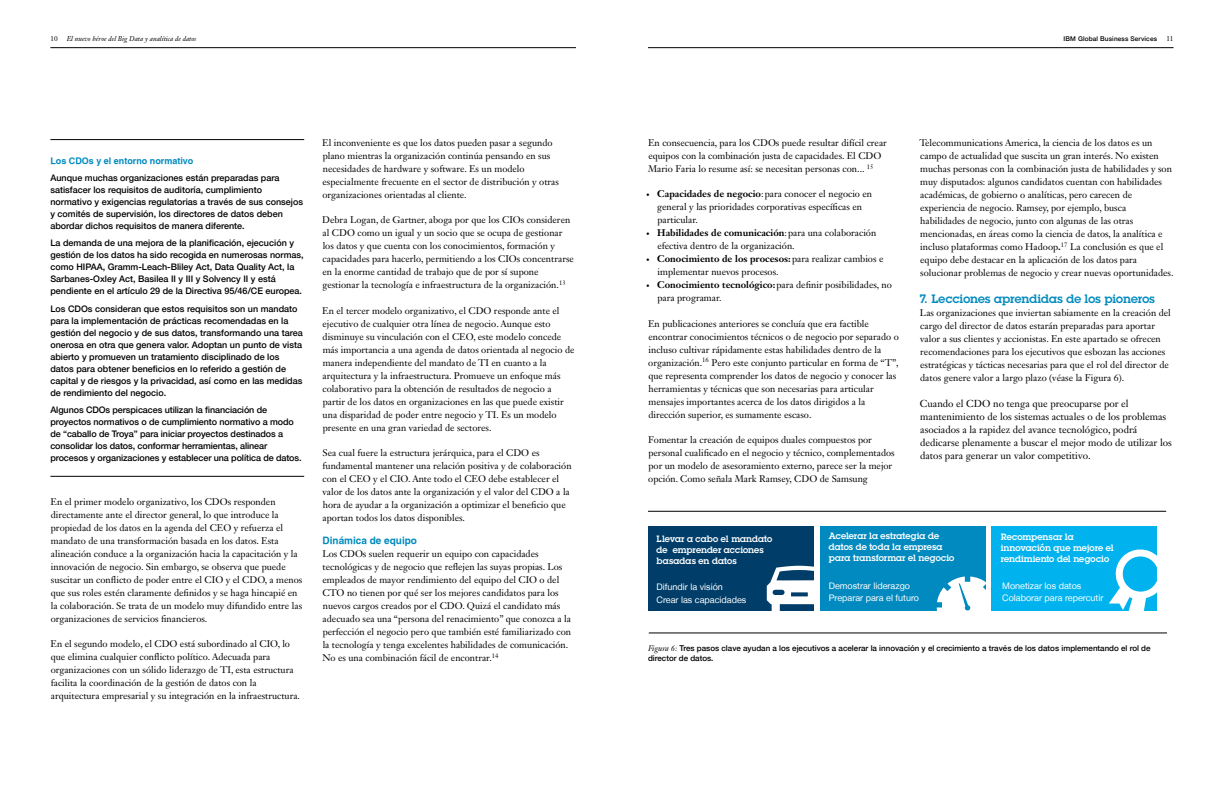
<style>
.page{position:relative;width:1224px;height:792px;background:#fff}
.page>*{position:absolute;margin:0;border:0;box-sizing:border-box;transform-origin:0 0}
.t1{font:12px "Lubalin Demifor IBM";color:#008abf}
.t2{font:10px/13px "Janson Text LT Std";color:#000}
.t3{font:700 10px "IBM Helv";color:#008abf}
.t4{font:9.5px/13px "Janson Text LT Std";color:#000}
.t5{font:500 9px/12px "Helvetica Neue LT";color:#000}
.t6{font:9px/11px "Lubalin Demifor IBM";color:#fff}
.t7{font:9px/12.2px "Helvetica Neue LT";color:#fff}
.t8{font:700 9px "IBM Helv";color:#008abf}
.t9{font:500 8px/9.6px "Helvetica Neue LT";color:#000}
.t10{font:italic 7px "Janson Text LT Std";color:#000}
.t11{font:7px "Janson Text LT Std";color:#000}
.t12{font:500 6.5px "Helvetica Neue LT";letter-spacing:.02em;color:#000}
.s1{font-weight:700;font-size:6.5px}
.s2{font-weight:700}
.s3{font-family:"Janson Text LT Std";font-weight:400;font-style:italic}
</style>
<div class="page">
<hr style="left:50px;top:47px;width:526px;height:1px;background:#000">
<hr style="left:648px;top:47px;width:526px;height:1px;background:#000">
<hr style="left:50px;top:139px;width:254px;height:1px;background:#000">
<hr style="left:50px;top:476px;width:254px;height:1px;background:#000">
<div style="left:648px;top:526px;width:166px;height:84px;background:#003e69"></div>
<svg style="left:767px;top:566px;width:65px;height:45px"></svg>
<div style="left:820px;top:526px;width:165px;height:84px;background:#008abf"></div>
<svg style="left:937px;top:577px;width:62px;height:56px"></svg>
<div style="left:991px;top:526px;width:166px;height:84px;background:#00b3ef"></div>
<hr style="left:649px;top:633px;width:518px;height:1px;background:#000">
<hr style="left:648px;top:511px;width:518px;height:1px;background:#000">
<svg style="left:1109px;top:549px;width:48px;height:62px"></svg>
<p class="t11" style="left:50px;top:34px;width:9px">10</p>
<p class="t10" style="left:67px;top:35px;width:131px">El nuevo héroe del Big Data y analítica de datos</p>
<p class="t12" style="left:1064px;top:35px;width:95px">IBM Global Business Services</p>
<p class="t11" style="left:1166px;top:34px;width:9px">11</p>
<p class="t8" style="left:50px;top:155px;width:145px">Los CDOs y el entorno normativo</p>
<p class="t5" style="left:50px;top:172px;width:254px">Aunque muchas organizaciones están preparadas para satisfacer los requisitos de auditoría, cumplimiento normativo y exigencias regulatorias a través de sus consejos y comités de supervisión, los directores de datos deben abordar dichos requisitos de manera diferente.</p>
<p class="t5" style="left:50px;top:237px;width:255px">La demanda de una mejora de la planificación, ejecución y gestión de los datos ha sido recogida en numerosas normas, como HIPAA, Gramm-Leach-Bliley Act, Data Quality Act, la Sarbanes-Oxley Act, Basilea II y III y Solvency II y está pendiente en el artículo 29 de la Directiva 95/46/CE europea.</p>
<p class="t5" style="left:50px;top:302px;width:254px">Los CDOs consideran que estos requisitos son un mandato para la implementación de prácticas recomendadas en la gestión del negocio y de sus datos, transformando una tarea onerosa en otra que genera valor. Adoptan un punto de vista abierto y promueven un tratamiento disciplinado de los datos para obtener beneficios en lo referido a gestión de capital y de riesgos y la privacidad, así como en las medidas de rendimiento del negocio.</p>
<p class="t5" style="left:50px;top:404px;width:253px">Algunos CDOs perspicaces utilizan la financiación de proyectos normativos o de cumplimiento normativo a modo de “caballo de Troya” para iniciar proyectos destinados a consolidar los datos, conformar herramientas, alinear procesos y organizaciones y establecer una política de datos.</p>
<p class="t4" style="left:51px;top:495px;width:253px">En el primer modelo organizativo, los CDOs responden directamente ante el director general, lo que introduce la propiedad de los datos en la agenda del CEO y refuerza el mandato de una transformación basada en los datos. Esta alineación conduce a la organización hacia la capacitación y la innovación de negocio. Sin embargo, se observa que puede suscitar un conflicto de poder entre el CIO y el CDO, a menos que sus roles estén claramente definidos y se haga hincapié en la colaboración. Se trata de un modelo muy difundido entre las organizaciones de servicios financieros.</p>
<p class="t4" style="left:51px;top:637px;width:251px">En el segundo modelo, el CDO está subordinado al CIO, lo que elimina cualquier conflicto político. Adecuada para organizaciones con un sólido liderazgo de TI, esta estructura facilita la coordinación de la gestión de datos con la arquitectura empresarial y su integración en la infraestructura.</p>
<p class="t4" style="left:322px;top:136px;width:238px">El inconveniente es que los datos pueden pasar a segundo plano mientras la organización continúa pensando en sus necesidades de hardware y software. Es un modelo especialmente frecuente en el sector de distribución y otras organizaciones orientadas al cliente.</p>
<p class="t4" style="left:322px;top:214px;width:253px">Debra Logan, de Gartner, aboga por que los CIOs consideren al CDO como un igual y un socio que se ocupa de gestionar los datos y que cuenta con los conocimientos, formación y capacidades para hacerlo, permitiendo a los CIOs concentrarse en la enorme cantidad de trabajo que de por sí supone gestionar la tecnología e infraestructura de la organización.<sup>13</sup></p>
<p class="t4" style="left:322px;top:304px;width:254px">En el tercer modelo organizativo, el CDO responde ante el ejecutivo de cualquier otra línea de negocio. Aunque esto disminuye su vinculación con el CEO, este modelo concede más importancia a una agenda de datos orientada al negocio de manera independiente del mandato de TI en cuanto a la arquitectura y la infraestructura. Promueve un enfoque más colaborativo para la obtención de resultados de negocio a partir de los datos en organizaciones en las que puede existir una disparidad de poder entre negocio y TI. Es un modelo presente en una gran variedad de sectores.</p>
<p class="t4" style="left:323px;top:446px;width:251px">Sea cual fuere la estructura jerárquica, para el CDO es fundamental mantener una relación positiva y de colaboración con el CEO y el CIO. Ante todo el CEO debe establecer el valor de los datos ante la organización y el valor del CDO a la hora de ayudar a la organización a optimizar el beneficio que aportan todos los datos disponibles.</p>
<p class="t3" style="left:323px;top:535px;width:96px">Dinámica de equipo</p>
<p class="t4" style="left:322px;top:547px;width:250px">Los CDOs suelen requerir un equipo con capacidades tecnológicas y de negocio que reflejen las suyas propias. Los empleados de mayor rendimiento del equipo del CIO o del CTO no tienen por qué ser los mejores candidatos para los nuevos cargos creados por el CDO. Quizá el candidato más adecuado sea una “persona del renacimiento” que conozca a la perfección el negocio pero que también esté familiarizado con la tecnología y tenga excelentes habilidades de comunicación.<br>No es una combinación fácil de encontrar.<sup>14</sup></p>
<p class="t4" style="left:648px;top:136px;width:240px">En consecuencia, para los CDOs puede resultar difícil crear equipos con la combinación justa de capacidades. El CDO<br>Mario Faria lo resume así: se necesitan personas con... <sup>15</sup></p>
<p class="t4" style="left:657px;top:188px;width:216px;text-indent:-11px"><span class="s1">•</span> <span class="s2">Capacidades de negocio</span>:para conocer el negocio en general y las prioridades corporativas específicas en particular.</p>
<p class="t4" style="left:657px;top:227px;width:220px;text-indent:-11px"><span class="s1">•</span> <span class="s2">Habilidades de comunicación</span>:para una colaboración efectiva dentro de la organización.</p>
<p class="t4" style="left:658px;top:253px;width:227px;text-indent:-11px"><span class="s1">•</span> <span class="s2">Conocimiento de los procesos:</span>para realizar cambios e implementar nuevos procesos.</p>
<p class="t4" style="left:657px;top:279px;width:236px;text-indent:-11px"><span class="s1">•</span> <span class="s2">Conocimiento tecnológico:</span>para definir posibilidades, no para programar.</p>
<p class="t4" style="left:648px;top:317px;width:252px">En publicaciones anteriores se concluía que era factible encontrar conocimientos técnicos o de negocio por separado o incluso cultivar rápidamente estas habilidades dentro de la organización.<sup>16</sup> Pero este conjunto particular en forma de “T”, que representa comprender los datos de negocio y conocer las herramientas y técnicas que son necesarias para articular mensajes importantes acerca de los datos dirigidos a la dirección superior, es sumamente escaso.</p>
<p class="t4" style="left:648px;top:433px;width:248px">Fomentar la creación de equipos duales compuestos por personal cualificado en el negocio y técnico, complementados por un modelo de asesoramiento externo, parece ser la mejor opción. Como señala Mark Ramsey, CDO de Samsung</p>
<p class="t4" style="left:919px;top:136px;width:256px">Telecommunications America, la ciencia de los datos es un campo de actualidad que suscita un gran interés. No existen muchas personas con la combinación justa de habilidades y son muy disputados: algunos candidatos cuentan con habilidades académicas, de gobierno o analíticas, pero carecen de experiencia de negocio. Ramsey, por ejemplo, busca<br>habilidades de negocio, junto con algunas de las otras mencionadas, en áreas como la ciencia de datos, la analítica e incluso plataformas como Hadoop<span class="s2">.</span><sup>17</sup> La conclusión es que el equipo debe destacar en la aplicación de los datos para solucionar problemas de negocio y crear nuevas oportunidades.</p>
<p class="t1" style="left:920px;top:291px;width:237px">7. Lecciones aprendidas de los pioneros</p>
<p class="t4" style="left:920px;top:307px;width:253px">Las organizaciones que inviertan sabiamente en la creación del cargo del director de datos estarán preparadas para aportar valor a sus clientes y accionistas. En este apartado se ofrecen recomendaciones para los ejecutivos que esbozan las acciones estratégicas y tácticas necesarias para que el rol del director de datos genere valor a largo plazo (véase la Figura 6).</p>
<p class="t2" style="left:920px;top:397px;width:253px">Cuando el CDO no tenga que preocuparse por el mantenimiento de los sistemas actuales o de los problemas asociados a la rapidez del avance tecnológico, podrá dedicarse plenamente a buscar el mejor modo de utilizar los datos para generar un valor competitivo.</p>
<p class="t6" style="left:657px;top:533px;width:117px">Llevar a cabo el mandato de emprender acciones basadas en datos</p>
<p class="t7" style="left:657px;top:581px;width:91px">Difundir la visión<br>Crear las capacidades</p>
<p class="t6" style="left:829px;top:530px;width:127px">Acelerar la estrategia de datos de toda la empresa para transformar el negocio</p>
<p class="t7" style="left:829px;top:580px;width:92px">Demostrar liderazgo<br>Preparar para el futuro</p>
<p class="t6" style="left:1001px;top:531px;width:114px">Recompensar la innovación que mejore el rendimiento del negocio</p>
<p class="t7" style="left:1002px;top:580px;width:103px">Monetizar los datos<br>Colaborar para repercutir</p>
<p class="t9" style="left:648px;top:643px;width:504px"><span class="s3">Figura 6:</span> Tres pasos clave ayudan a los ejecutivos a acelerar la innovación y el crecimiento a través de los datos implementando el rol de director de datos.</p>
</div>
